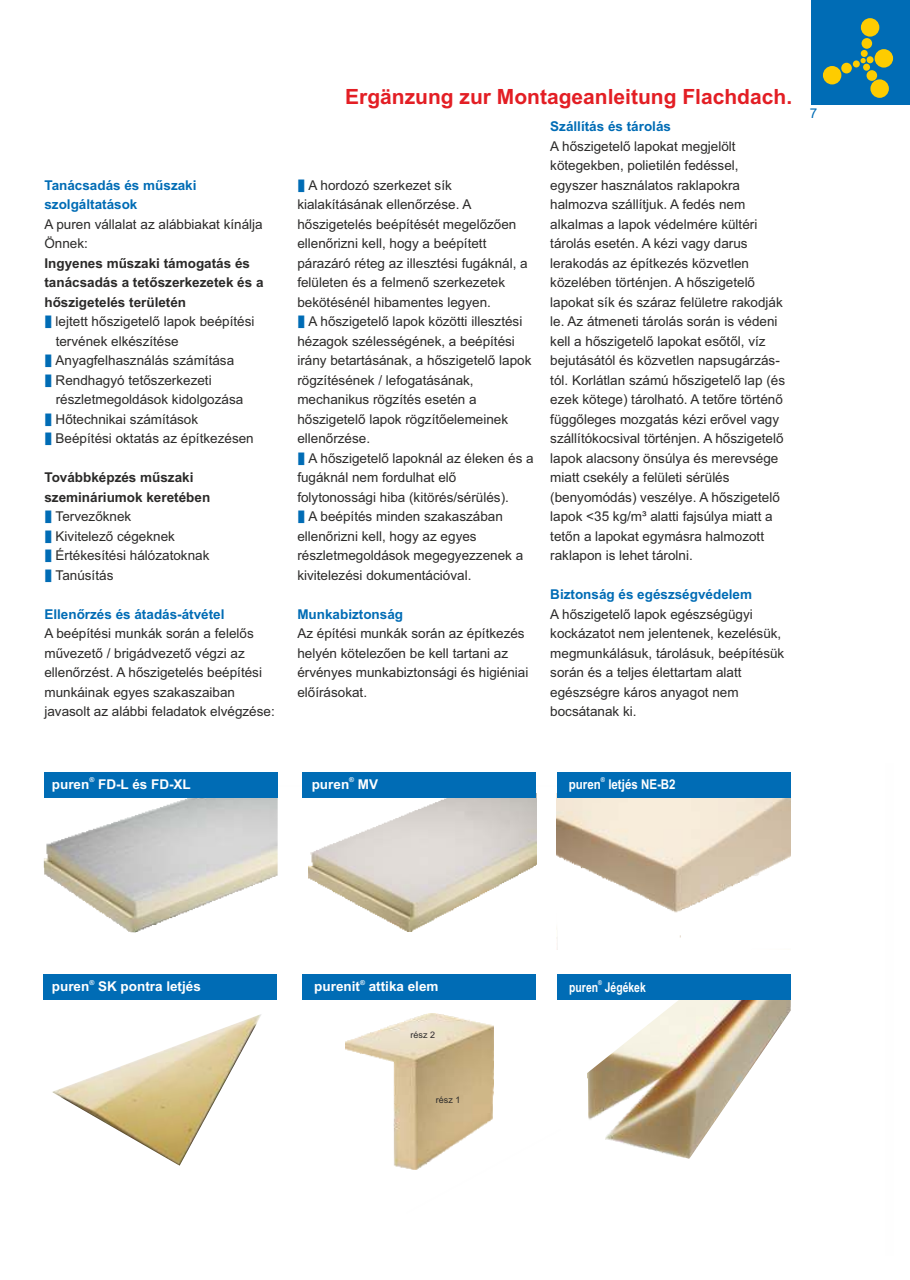
<style>
.page{position:relative;width:910px;height:1280px;background:#fff}
.page>*{position:absolute;margin:0;border:0;box-sizing:border-box;transform-origin:0 0}
.t1{font:700 21px "Arial";color:#e31e24}
.t2{font:13.5px/19.5px "Arial";color:#2b2a29}
.t3{font:700 13.5px/19.5px "Arial";color:#006cb5}
.t4{font:700 13.5px/19.5px "Arial";color:#2b2a29}
.t5{font:700 13.5px "Arial";color:#fefefe}
.t6{font:700 13.5px "Arial";color:#fefefe;scale:.86 1}
.t7{font:700 13.5px "Arial";color:#fefefe;scale:.77 1}
.t8{font:13.5px "Arial";color:#006cb5}
.t9{font:9px "Arial";color:#2b2a29}
.t10{font:700 6.75px "Arial";color:#fefefe}
.t11{font:700 6.75px "Arial";color:#fefefe;scale:.86 1}
.t12{font:700 6.75px "Arial";color:#fefefe;scale:.77 1}
</style>
<div class="page">
<img style="left:588px;top:1000px;width:203px;height:158px">
<div style="left:811px;top:0;width:99px;height:105px;background:#006cb5"></div>
<div style="left:823px;top:66px;width:18px;height:18px;background:#fecc00;border-radius:50%"></div>
<div style="left:875px;top:49px;width:18px;height:19px;background:#fecc00;border-radius:50%"></div>
<div style="left:870px;top:79px;width:19px;height:19px;background:#fecc00;border-radius:50%"></div>
<div style="left:861px;top:18px;width:18px;height:19px;background:#fecc00;border-radius:50%"></div>
<div style="left:841px;top:63px;width:11px;height:10px;background:#fecc00;border-radius:50%"></div>
<div style="left:866px;top:70px;width:11px;height:11px;background:#fecc00;border-radius:50%"></div>
<div style="left:861px;top:38px;width:11px;height:11px;background:#fecc00;border-radius:50%"></div>
<div style="left:861px;top:50px;width:7px;height:7px;background:#fecc00;border-radius:50%"></div>
<div style="left:867px;top:56px;width:6px;height:7px;background:#fecc00;border-radius:50%"></div>
<div style="left:853px;top:60px;width:7px;height:7px;background:#fecc00;border-radius:50%"></div>
<div style="left:863px;top:64px;width:7px;height:7px;background:#fecc00;border-radius:50%"></div>
<svg style="left:860px;top:58px;width:6px;height:5px"></svg>
<img style="left:44px;top:797px;width:234px;height:135px">
<div style="left:44px;top:772px;width:234px;height:25px;background:#006cb5"></div>
<img style="left:308px;top:797px;width:228px;height:135px">
<div style="left:302px;top:772px;width:234px;height:25px;background:#006cb5"></div>
<img style="left:556px;top:794px;width:234px;height:155px">
<div style="left:557px;top:772px;width:233px;height:25px;background:#006cb5"></div>
<div style="left:43px;top:974px;width:234px;height:26px;background:#006cb5"></div>
<div style="left:302px;top:974px;width:234px;height:25px;background:#006cb5"></div>
<div style="left:557px;top:974px;width:234px;height:26px;background:#006cb5"></div>
<img style="left:52px;top:1014px;width:209px;height:152px">
<img style="left:345px;top:1013px;width:149px;height:156px">
<p class="t3" style="left:44px;top:177px;width:154px">Tanácsadás és műszaki szolgáltatások</p>
<p class="t2" style="left:44px;top:216px;width:220px">A puren vállalat az alábbiakat kínálja<br>Önnek:</p>
<p class="t4" style="left:44px;top:255px;width:221px">Ingyenes műszaki támogatás és tanácsadás a tetőszerkezetek és a hőszigetelés területén</p>
<p class="t2" style="left:56px;top:313px;width:200px">lejtett hőszigetelő lapok beépítési tervének elkészítése<br>Anyagfelhasználás számítása<br>Rendhagyó tetőszerkezeti részletmegoldások kidolgozása<br>Hőtechnikai számítások<br>Beépítési oktatás az építkezésen</p>
<p class="t4" style="left:44px;top:469px;width:167px">Továbbképzés műszaki szemináriumok keretében</p>
<p class="t2" style="left:56px;top:508px;width:155px">Tervezőknek<br>Kivitelező cégeknek<br>Értékesítési hálózatoknak<br>Tanúsítás</p>
<p class="t3" style="left:44px;top:606px;width:182px">Ellenőrzés és átadás-átvétel</p>
<p class="t2" style="left:44px;top:625px;width:232px">A beépítési munkák során a felelős művezető / brigádvezető végzi az ellenőrzést. A hőszigetelés beépítési munkáinak egyes szakaszaiban javasolt az alábbi feladatok elvégzése:</p>
<h1 class="t1" style="left:345px;top:89px;width:448px">Ergänzung zur Montageanleitung Flachdach.</h1>
<p class="t2" style="left:297px;top:177px;width:232px;text-indent:11px">A hordozó szerkezet sík kialakításának ellenőrzése. A hőszigetelés beépítését megelőzően ellenőrizni kell, hogy a beépített párazáró réteg az illesztési fugáknál, a felületen és a felmenő szerkezetek bekötésénél hibamentes legyen.</p>
<p class="t2" style="left:297px;top:313px;width:236px;text-indent:11px">A hőszigetelő lapok közötti illesztési hézagok szélességének, a beépítési irány betartásának, a hőszigetelő lapok rögzítésének / lefogatásának, mechanikus rögzítés esetén a hőszigetelő lapok rögzítőelemeinek ellenőrzése.</p>
<p class="t2" style="left:309px;top:450px;width:227px">A hőszigetelő lapoknál az éleken és a</p>
<p class="t2" style="left:297px;top:469px;width:161px">fugáknál nem fordulhat elő</p>
<p class="t2" style="left:297px;top:489px;width:213px">folytonossági hiba (kitörés/sérülés).</p>
<p class="t2" style="left:309px;top:508px;width:196px">A beépítés minden szakaszában</p>
<p class="t2" style="left:297px;top:528px;width:181px">ellenőrizni kell, hogy az egyes</p>
<p class="t2" style="left:297px;top:547px;width:227px">részletmegoldások megegyezzenek a</p>
<p class="t2" style="left:297px;top:567px;width:176px">kivitelezési dokumentációval.</p>
<p class="t3" style="left:297px;top:606px;width:107px">Munkabiztonság</p>
<p class="t2" style="left:297px;top:625px;width:233px">Az építési munkák során az építkezés helyén kötelezően be kell tartani az érvényes munkabiztonsági és higiéniai előírásokat.</p>
<p class="t3" style="left:550px;top:118px;width:122px">Szállítás és tárolás</p>
<p class="t2" style="left:550px;top:138px;width:236px">A hőszigetelő lapokat megjelölt kötegekben, polietilén fedéssel, egyszer használatos raklapokra halmozva szállítjuk. A fedés nem alkalmas a lapok védelmére kültéri tárolás esetén. A kézi vagy darus lerakodás az építkezés közvetlen közelében történjen. A hőszigetelő lapokat sík és száraz felületre rakodják le. Az átmeneti tárolás során is védeni kell a hőszigetelő lapokat esőtől, víz bejutásától és közvetlen napsugárzás&shy;tól. Korlátlan számú hőszigetelő lap (és ezek kötege) tárolható. A tetőre történő függőleges mozgatás kézi erővel vagy szállítókocsival történjen. A hőszigetelő lapok alacsony önsúlya és merevsége miatt csekély a felületi sérülés (benyomódás) veszélye. A hőszigetelő lapok &lt;35 kg/m³ alatti fajsúlya miatt a tetőn a lapokat egymásra halmozott raklapon is lehet tárolni.</p>
<p class="t3" style="left:550px;top:586px;width:203px">Biztonság és egészségvédelem</p>
<p class="t2" style="left:550px;top:606px;width:236px">A hőszigetelő lapok egészségügyi kockázatot nem jelentenek, kezelésük, megmunkálásuk, tárolásuk, beépítésük során és a teljes élettartam alatt egészségre káros anyagot nem bocsátanak ki.</p>
<p class="t8" style="left:810px;top:109px;width:9px">7</p>
<p class="t10" style="left:89px;top:777px;width:6px">®</p>
<p class="t5" style="left:52px;top:779px;width:140px">puren FD-L és FD-XL</p>
<p class="t10" style="left:349px;top:777px;width:6px">®</p>
<p class="t5" style="left:312px;top:779px;width:68px">puren MV</p>
<p class="t11" style="left:601px;top:777px;width:6px">®</p>
<p class="t6" style="left:569px;top:779px;width:126px">puren letjés NE-B2</p>
<p class="t10" style="left:89px;top:980px;width:6px">®</p>
<p class="t5" style="left:52px;top:981px;width:150px">puren SK pontra letjés</p>
<p class="t10" style="left:360px;top:980px;width:6px">®</p>
<p class="t5" style="left:314px;top:981px;width:126px">purenit attika elem</p>
<p class="t9" style="left:410px;top:1031px;width:26px">rész 2</p>
<p class="t9" style="left:436px;top:1097px;width:26px">rész 1</p>
<p class="t12" style="left:598px;top:980px;width:6px">®</p>
<p class="t7" style="left:569px;top:982px;width:101px">puren Jégékek</p>
</div>
